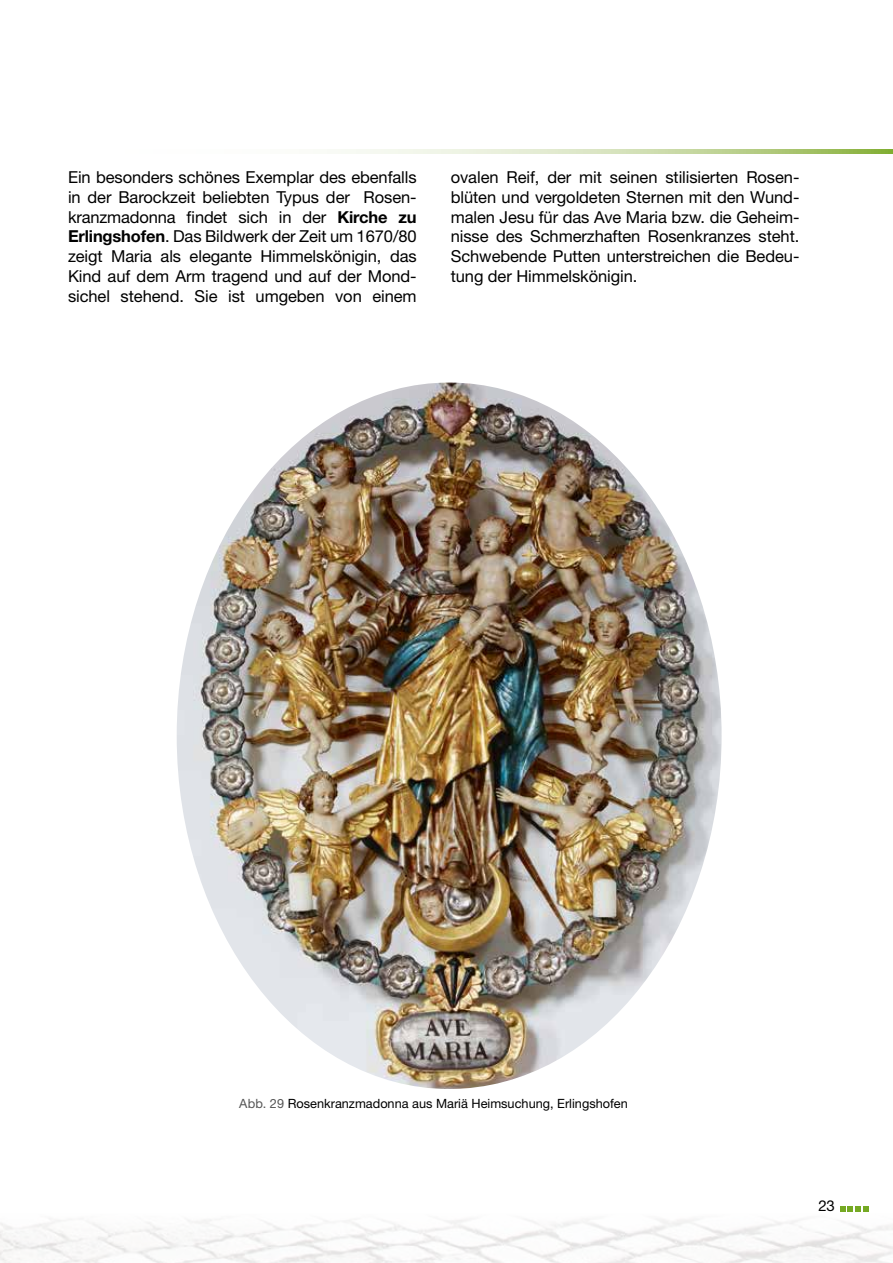
<style>
.page{position:relative;width:893px;height:1263px;background:#fff}
.page>*{position:absolute;margin:0;border:0;box-sizing:border-box;transform-origin:0 0}
.t1{font:16.5px/19.8px "Helvetica Neue LT";letter-spacing:-.005em;color:#000;text-align:justify}
.t2{font:15px "Helvetica Neue LT";color:#000}
.t3{font:12.75px "Helvetica Neue LT";color:#000}
.s1{font-weight:700}
.s2{color:#565656}
</style>
<div class="page">
<img style="left:0;top:1211px;width:893px;height:52px">
<svg style="left:840px;top:1206px;width:29px;height:5px"></svg>
<svg style="left:338px;top:150px;width:555px;height:4px;background:#cdddae"></svg>
<img style="left:177px;top:383px;width:545px;height:706px">
<p class="t1" style="left:68px;top:167px;width:350px">Ein besonders schönes Exemplar des ebenfalls in der Barockzeit beliebten Typus der Rosen&shy;kranzmadonna findet sich in der <span class="s1">Kirche zu Erlingshofen</span>. Das Bildwerk der Zeit um 1670/80 zeigt Maria als elegante Himmelskönigin, das Kind auf dem Arm tragend und auf der Mond&shy;sichel stehend. Sie ist umgeben von einem</p>
<p class="t1" style="left:451px;top:167px;width:350px">ovalen Reif, der mit seinen stilisierten Rosen&shy;blüten und vergoldeten Sternen mit den Wund&shy;malen Jesu für das Ave Maria bzw. die Geheim&shy;nisse des Schmerzhaften Rosenkranzes steht.<br>Schwebende Putten unterstreichen die Bedeu&shy;tung der Himmelskönigin.</p>
<p class="t3" style="left:239px;top:1095px;width:390px"><span class="s2">Abb. 29</span> Rosenkranzmadonna aus Mariä Heimsuchung, Erlingshofen</p>
<p class="t2" style="left:818px;top:1197px;width:18px">23</p>
</div>
